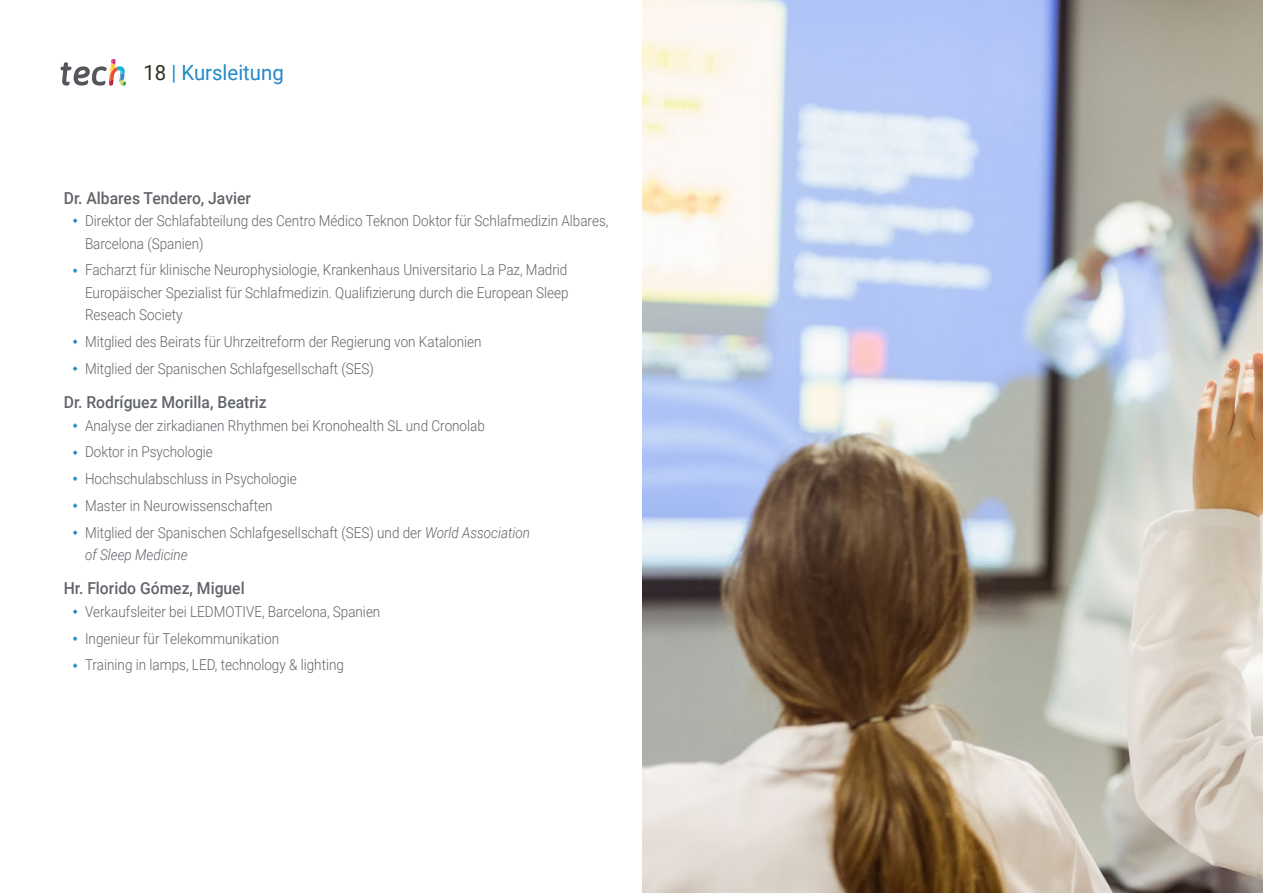
<style>
.page{position:relative;width:1263px;height:893px;background:#fff}
.page>*{position:absolute;margin:0;border:0;box-sizing:border-box;transform-origin:0 0}
.t1{font:21px "Roboto";color:#2488c9}
.t2{font:500 16.5px "Roboto";color:#61646a;scale:.95 1}
.t3{font:300 15px/26.7px "Roboto";color:#61646a;scale:.9 1}
.t4{font:italic 300 15px "Roboto";color:#61646a;scale:.9 1}
.s1{color:#312e20}
.s2{font-style:italic}
</style>
<div class="page">
<img style="left:642px;top:0;width:621px;height:893px">
<svg style="left:61px;top:59px;width:65px;height:27px"></svg>
<h1 class="t1" style="left:144px;top:57px;width:142px"><span class="s1">18</span> | Kursleitung</h1>
<p class="t2" style="left:64px;top:186px;width:199px">Dr. Albares Tendero, Javier</p>
<p class="t3" style="left:85px;top:209px;width:583px;line-height:22.5px">Direktor der Schlafabteilung des Centro Médico Teknon Doktor für Schlafmedizin Albares,<br>Barcelona (Spanien)</p>
<p class="t3" style="left:85px;top:258px;width:539px;line-height:22.5px;text-align:justify">Facharzt für klinische Neurophysiologie, Krankenhaus Universitario La Paz, Madrid Europäischer Spezialist für Schlafmedizin. Qualifizierung durch die European Sleep Reseach Society</p>
<p class="t3" style="left:85px;top:328px;width:442px">Mitglied des Beirats für Uhrzeitreform der Regierung von Katalonien<br>Mitglied der Spanischen Schlafgesellschaft (SES)</p>
<p class="t2" style="left:64px;top:391px;width:215px">Dr. Rodríguez Morilla, Beatriz</p>
<p class="t3" style="left:85px;top:411px;width:496px">Analyse der zirkadianen Rhythmen bei Kronohealth SL und Cronolab<br>Doktor in Psychologie<br>Hochschulabschluss in Psychologie<br>Master in Neurowissenschaften<br>Mitglied der Spanischen Schlafgesellschaft (SES) und der <span class="s2">World Association</span></p>
<p class="t4" style="left:85px;top:544px;width:115px">of Sleep Medicine</p>
<p class="t2" style="left:64px;top:577px;width:192px">Hr. Florido Gómez, Miguel</p>
<p class="t3" style="left:85px;top:597px;width:330px">Verkaufsleiter bei LEDMOTIVE, Barcelona, Spanien<br>Ingenieur für Telekommunikation<br>Training in lamps, LED, technology &amp; lighting</p>
</div>
